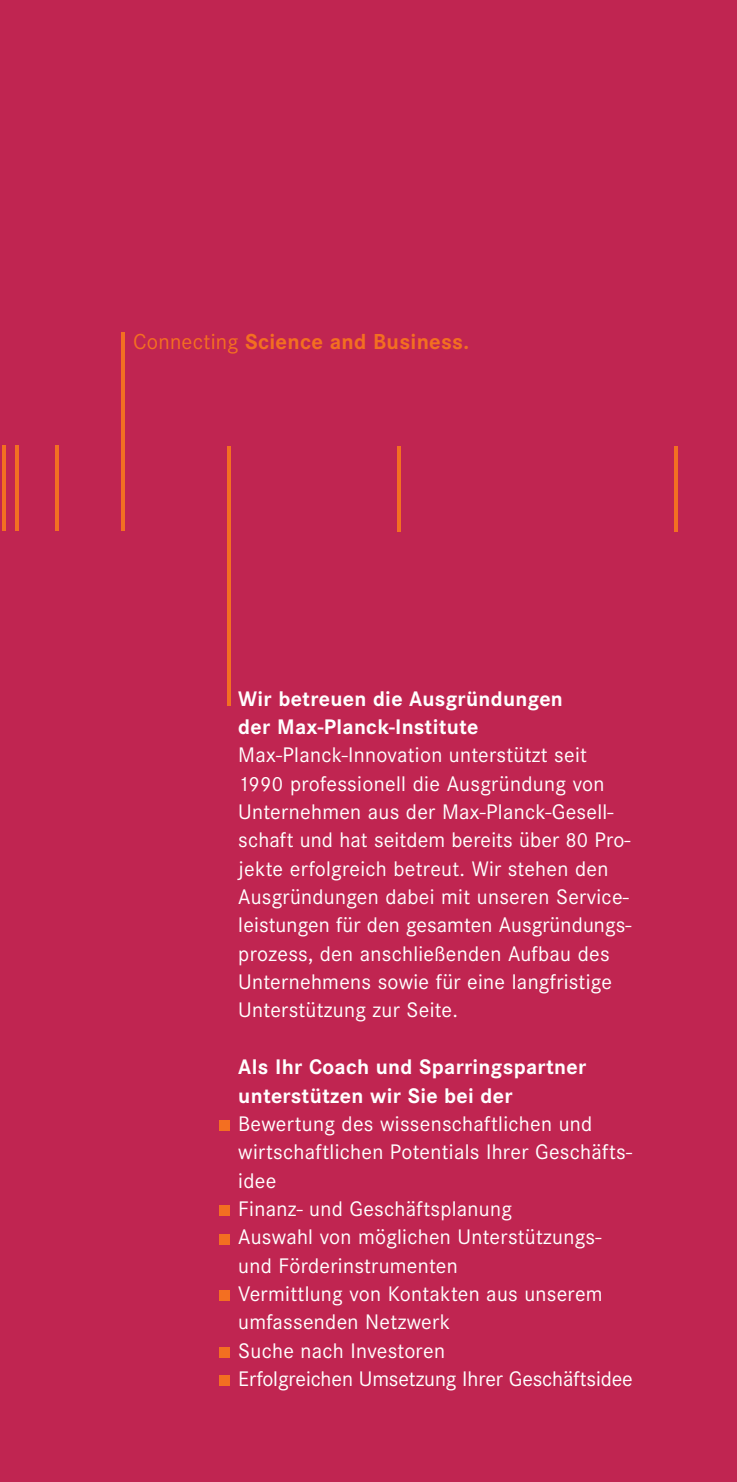
<style>
.page{position:relative;width:737px;height:1482px;background:#fff}
.page>*{position:absolute;margin:0;border:0;box-sizing:border-box;transform-origin:0 0}
.t1{font:700 22.5px "Corporate S";letter-spacing:.01em;color:#f36f21}
.t2{font:22px/28.2px "Corporate S";letter-spacing:.015em;color:#fff}
.t3{font:700 22px/28.2px "Corporate S";letter-spacing:.015em;color:#fff}
.s1{font-weight:400}
.s2{font-size:21.25px}
</style>
<div class="page">
<div style="left:0;top:0;width:737px;height:1481px;background:#c02551"></div>
<hr style="left:227px;top:446px;width:3px;height:259px;background:#f36f21">
<hr style="left:397px;top:446px;width:3px;height:85px;background:#f36f21">
<hr style="left:674px;top:446px;width:3px;height:85px;background:#f36f21">
<hr style="left:55px;top:446px;width:3px;height:85px;background:#f36f21">
<hr style="left:121px;top:332px;width:3px;height:199px;background:#f36f21">
<hr style="left:15px;top:446px;width:3px;height:85px;background:#f36f21">
<hr style="left:2px;top:446px;width:3px;height:85px;background:#f36f21">
<div style="left:219px;top:1120px;width:11px;height:10px;background:#f36f21"></div>
<div style="left:219px;top:1205px;width:11px;height:10px;background:#f36f21"></div>
<div style="left:219px;top:1233px;width:11px;height:11px;background:#f36f21"></div>
<div style="left:219px;top:1290px;width:11px;height:11px;background:#f36f21"></div>
<div style="left:219px;top:1347px;width:11px;height:10px;background:#f36f21"></div>
<div style="left:219px;top:1375px;width:11px;height:11px;background:#f36f21"></div>
<p class="t1" style="left:133px;top:333px;width:337px"><span class="s1">Connecting</span> Science and Business.</p>
<p class="t3" style="left:238px;top:686px;width:326px">Wir betreuen die Ausgründungen der Max-Planck-Institute</p>
<p class="t2" style="left:238px;top:743px;width:395px">Max-Planck-Innovation unterstützt seit <span class="s2">1990</span> professionell die Ausgründung von Unternehmen aus der Max-Planck-Gesell - schaft und hat seitdem bereits über <span class="s2">80</span> Pro - jekte erfolgreich betreut. Wir stehen den Ausgründungen dabei mit unseren Service - leistungen für den gesamten Ausgründungs - prozess, den anschließenden Aufbau des Unternehmens sowie für eine langfristige Unterstützung zur Seite.</p>
<p class="t3" style="left:238px;top:1054px;width:349px">Als Ihr Coach und Sparringspartner unterstützen wir Sie bei der</p>
<p class="t2" style="left:238px;top:1111px;width:396px">Bewertung des wissenschaftlichen und wirtschaftlichen Potentials Ihrer Geschäfts - idee<br>Finanz- und Geschäftsplanung<br>Auswahl von möglichen Unter stützungs&shy;und Förderinstrumenten<br>Vermittlung von Kontakten aus unserem umfassenden Netzwerk<br>Suche nach Investoren<br>Erfolgreichen Umsetzung Ihrer Geschäftsidee</p>
</div>
